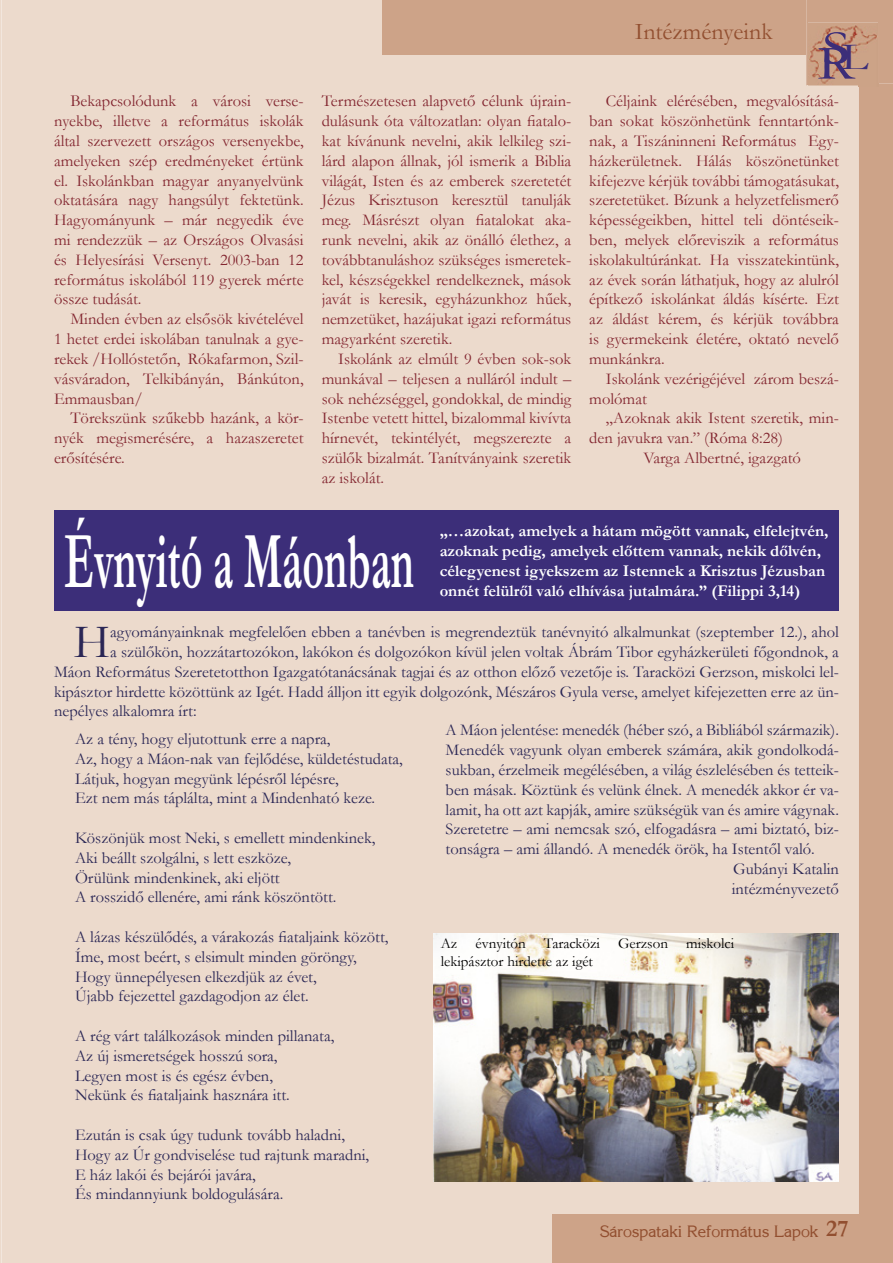
<style>
.page{position:relative;width:893px;height:1263px;background:#fff}
.page>*{position:absolute;margin:0;border:0;box-sizing:border-box;transform-origin:0 0}
.t1{font:700 80.7px "Garamond";color:#fff;scale:.52 1}
.t2{font:48.45px "Garamond";color:#3c2e79;scale:1.23 1}
.t3{font:48.3px "Garamond";color:#2a2655}
.t4{font:24px "Garamond";color:#924f30}
.t5{font:700 24px "Garamond";color:#924f30}
.t6{font:16.5px/19.8px "Garamond";color:#832630;text-align:justify}
.t7{font:16.5px/19.8px "Garamond";color:#2a2655}
.t8{font:700 16.5px/19.8px "Garamond";color:#fff}
.t9{font:15px/18px "Garamond";color:#000}
.t10{font:15px "Korinthia";color:#924f30}
.s1{font-size:38.7px}
</style>
<div class="page">
<div style="left:1px;top:0;width:805px;height:1263px;background:#ecdacc"></div>
<hr style="left:0;top:0;width:1px;height:1263px;background:#ecdacc">
<div style="left:383px;top:0;width:423px;height:54px;background:#cda388"></div>
<div style="left:553px;top:1214px;width:340px;height:49px;background:#cda388"></div>
<svg style="left:806px;top:0;width:87px;height:1214px;background:#dcbeaa"></svg>
<div style="left:54px;top:510px;width:785px;height:101px;background:#3c2e79"></div>
<img style="left:434px;top:934px;width:404px;height:247px">
<p class="t6" style="left:54px;top:91px;width:251px;text-indent:16px">Bekapcsolódunk a városi verse&shy;nyekbe, illetve a református iskolák által szervezett országos versenyekbe, amelyeken szép eredményeket értünk el. Iskolánkban magyar anyanyelvünk oktatására nagy hangsúlyt fektetünk.<br>Hagyományunk – már negyedik éve mi rendezzük – az Országos Olvasási és Helyesírási Versenyt. 2003-ban 12 református iskolából 119 gyerek mérte össze tudását.</p>
<p class="t6" style="left:54px;top:309px;width:251px;text-indent:16px">Minden évben az elsősök kivételével 1 hetet erdei iskolában tanulnak a gye&shy;rekek /Hollóstetőn, Rókafarmon, Szil&shy;vásváradon, Telkibányán, Bánkúton, Emmausban/</p>
<p class="t6" style="left:54px;top:408px;width:251px;text-indent:16px">Törekszünk szűkebb hazánk, a kör&shy;nyék megismerésére, a hazaszeretet erősítésére.</p>
<p class="t6" style="left:322px;top:91px;width:251px">Természetesen alapvető célunk újrain&shy;dulásunk óta változatlan: olyan fiatalo&shy;kat kívánunk nevelni, akik lelkileg szi&shy;lárd alapon állnak, jól ismerik a Biblia világát, Isten és az emberek szeretetét Jézus Krisztuson keresztül tanulják meg. Másrészt olyan fiatalokat aka&shy;runk nevelni, akik az önálló élethez, a továbbtanuláshoz szükséges ismeretek&shy;kel, készségekkel rendelkeznek, mások javát is keresik, egyházunkhoz hűek, nemzetüket, hazájukat igazi református magyarként szeretik.</p>
<p class="t6" style="left:322px;top:348px;width:251px;text-indent:16px">Iskolánk az elmúlt 9 évben sok-sok munkával – teljesen a nulláról indult – sok nehézséggel, gondokkal, de mindig Istenbe vetett hittel, bizalommal kivívta hírnevét, tekintélyét, megszerezte a szülők bizalmát. Tanítványaink szeretik az iskolát.</p>
<h3 class="t4" style="left:635px;top:15px;width:139px">Intézményeink</h3>
<h2 class="t2" style="left:817px;top:23px;width:43px">RS <span class="s1">L</span></h2>
<p class="t6" style="left:589px;top:91px;width:251px;text-indent:16px">Céljaink elérésében, megvalósításá&shy;ban sokat köszönhetünk fenntartónk&shy;nak, a Tiszáninneni Református Egy&shy;házkerületnek. Hálás köszönetünket kifejezve kérjük további támogatásukat, szeretetüket. Bízunk a helyzetfelismerő képességeikben, hittel teli döntéseik&shy;ben, melyek előreviszik a református iskolakultúránkat. Ha visszatekintünk, az évek során láthatjuk, hogy az alulról építkező iskolánkat áldás kísérte. Ezt az áldást kérem, és kérjük továbbra is gyermekeink életére, oktató nevelő munkánkra.</p>
<p class="t6" style="left:589px;top:368px;width:251px;text-indent:16px">Iskolánk vezérigéjével zárom beszá&shy;molómat</p>
<p class="t6" style="left:606px;top:408px;width:235px">„Azoknak akik Istent szeretik, min-</p>
<p class="t6" style="left:589px;top:428px;width:195px">den javukra van.” (Róma 8:28)</p>
<p class="t6" style="left:643px;top:447px;width:159px">Varga Albertné, igazgató</p>
<h1 class="t1" style="left:65px;top:507px;width:673px">Évnyitó a Máonban</h1>
<p class="t8" style="left:440px;top:521px;width:390px">„…azokat, amelyek a hátam mögött vannak, elfelejtvén, azoknak pedig, amelyek előttem vannak, nekik dőlvén, célegyenest igyekszem az Istennek a Krisztus Jézusban</p>
<p class="t8" style="left:440px;top:581px;width:362px">onnét felülről való elhívása jutalmára.” (Filippi 3,14)</p>
<h3 class="t3" style="left:73px;top:609px;width:38px">H</h3>
<p class="t7" style="left:110px;top:622px;width:730px">agyományainknak megfelelően ebben a tanévben is megrendeztük tanévnyitó alkalmunkat (szeptember 12.), ahol</p>
<p class="t7" style="left:110px;top:641px;width:730px">a szülőkön, hozzátartozókon, lakókon és dolgozókon kívül jelen voltak Ábrám Tibor egyházkerületi főgondnok, a</p>
<p class="t7" style="left:54px;top:661px;width:786px">Máon Református Szeretetotthon Igazgatótanácsának tagjai és az otthon előző vezetője is. Taracközi Gerzson, miskolci lel-</p>
<p class="t7" style="left:54px;top:681px;width:786px">kipásztor hirdette közöttünk az Igét. Hadd álljon itt egyik dolgozónk, Mészáros Gyula verse, amelyet kifejezetten erre az ün-</p>
<p class="t7" style="left:54px;top:701px;width:144px">nepélyes alkalomra írt:</p>
<p class="t7" style="left:446px;top:720px;width:395px">A Máon jelentése: menedék (héber szó, a Bibliából származik).</p>
<p class="t7" style="left:446px;top:740px;width:395px">Menedék vagyunk olyan emberek számára, akik gondolkodá-</p>
<p class="t7" style="left:446px;top:759px;width:395px">sukban, érzelmeik megélésében, a világ észlelésében és tetteik-</p>
<p class="t7" style="left:446px;top:779px;width:395px">ben másak. Köztünk és velünk élnek. A menedék akkor ér va-</p>
<p class="t7" style="left:446px;top:799px;width:395px">lamit, ha ott azt kapják, amire szükségük van és amire vágynak.</p>
<p class="t7" style="left:446px;top:819px;width:395px">Szeretetre – ami nemcsak szó, elfogadásra – ami biztató, biz-</p>
<p class="t7" style="left:446px;top:839px;width:371px">tonságra – ami állandó. A menedék örök, ha Istentől való.</p>
<p class="t7" style="left:733px;top:858px;width:107px">Gubányi Katalin</p>
<p class="t7" style="left:732px;top:878px;width:109px">intézményvezető</p>
<p class="t7" style="left:75px;top:728px;width:329px">Az a tény, hogy eljutottunk erre a napra,<br>Az, hogy a Máon-nak van fejlődése, küldetéstudata, Látjuk, hogyan megyünk lépésről lépésre,<br>Ezt nem más táplálta, mint a Mindenható keze.</p>
<p class="t7" style="left:75px;top:827px;width:302px">Köszönjük most Neki, s emellett mindenkinek, Aki beállt szolgálni, s lett eszköze,<br>Örülünk mindenkinek, aki eljött<br>A rosszidő ellenére, ami ránk köszöntött.</p>
<p class="t7" style="left:75px;top:926px;width:315px">A lázas készülődés, a várakozás fiataljaink között, Íme, most beért, s elsimult minden göröngy, Hogy ünnepélyesen elkezdjük az évet,<br>Újabb fejezettel gazdagodjon az élet.</p>
<p class="t7" style="left:75px;top:1025px;width:261px">A rég várt találkozások minden pillanata, Az új ismeretségek hosszú sora,<br>Legyen most is és egész évben,<br>Nekünk és fiataljaink hasznára itt.</p>
<p class="t7" style="left:75px;top:1124px;width:296px">Ezután is csak úgy tudunk tovább haladni, Hogy az Úr gondviselése tud rajtunk maradni, E ház lakói és bejárói javára,<br>És mindannyiunk boldogulására.</p>
<p class="t9" style="left:441px;top:934px;width:295px">Az évnyitón Taracközi Gerzson miskolci lekipásztor hirdette az igét</p>
<p class="t10" style="left:600px;top:1221px;width:221px">Sárospataki Református Lapok</p>
<h3 class="t5" style="left:826px;top:1212px;width:24px">27</h3>
</div>
